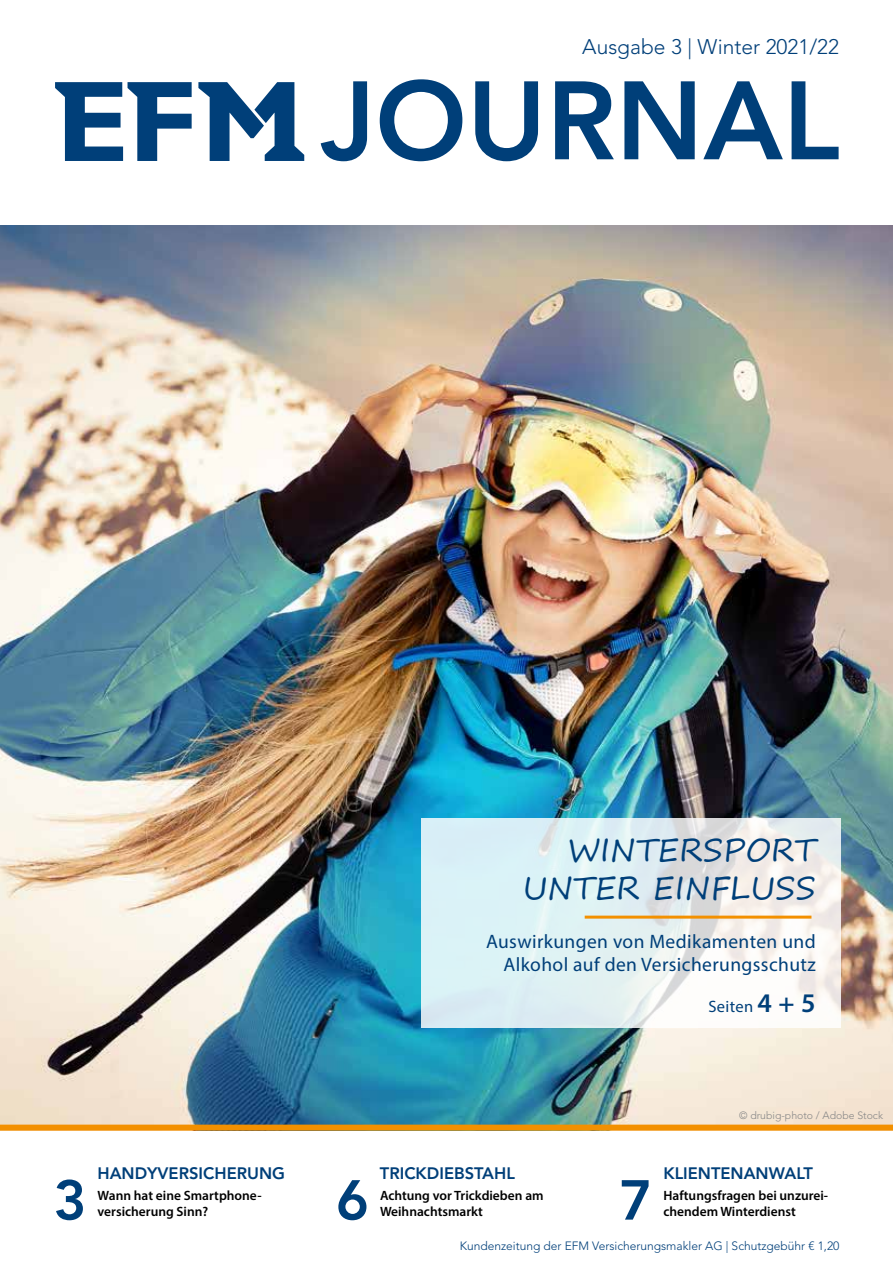
<style>
.page{position:relative;width:893px;height:1263px;background:#fff}
.page>*{position:absolute;margin:0;border:0;box-sizing:border-box;transform-origin:0 0}
.t1{font:800 110.1px "Avenir LT";color:#003f79}
.t2{font:800 55.8px "Avenir LT";color:#003f79}
.t3{font:31.5px/37.8px "Segoe Print";letter-spacing:.01em;color:#003f79;text-align:right}
.t4{font:300 21px "Avenir LT";color:#003f79}
.t5{font:19.5px/23.4px "Myriad Pro";letter-spacing:.02em;color:#003f79;text-align:right}
.t6{font:800 16.5px "Avenir LT";color:#003f79}
.t7{font:16.5px "Myriad Pro";letter-spacing:.02em;color:#003f79}
.t8{font:600 13.5px/16.2px "Myriad Pro";color:#000}
.t9{font:300 12px "Avenir LT";color:#003f79}
.t10{font:300 10.5px "Avenir LT";color:#878787}
.s1{font-weight:600;font-size:27px}
</style>
<div class="page">
<img style="left:0;top:226px;width:893px;height:898px">
<svg style="left:421px;top:819px;width:419px;height:209px;fill:#dff1f4"></svg>
<hr style="left:585px;top:916px;width:226px;height:3px;background:#f39000">
<div style="left:0;top:1124px;width:893px;height:6px;background:#f39000"></div>
<svg style="left:55px;top:82px;width:137px;height:79px"></svg>
<svg style="left:198px;top:82px;width:106px;height:79px"></svg>
<h3 class="t4" style="left:582px;top:34px;width:258px">Ausgabe 3 | Winter 2021/22</h3>
<h1 class="t1" style="left:320px;top:56px;width:521px">JOURNAL</h1>
<h3 class="t3" style="left:523px;top:830px;width:295px">WINTERSPORT<br>UNTER EINFLUSS</h3>
<h3 class="t5" style="left:486px;top:929px;width:331px">Auswirkungen von Medikamenten und<br>Alkohol auf den Versicherungsschutz</h3>
<p class="t7" style="left:708px;top:996px;width:109px">Seiten <span class="s1">4 + 5</span></p>
<p class="t10" style="left:739px;top:1109px;width:145px">© drubig-photo / Adobe Stock</p>
<h2 class="t2" style="left:54px;top:1167px;width:34px">3</h2>
<p class="t6" style="left:97px;top:1163px;width:189px">HANDYVERSICHERUNG</p>
<p class="t8" style="left:98px;top:1187px;width:165px">Wann hat eine Smartphone&shy;versicherung Sinn?</p>
<h2 class="t2" style="left:336px;top:1167px;width:34px">6</h2>
<p class="t6" style="left:380px;top:1163px;width:137px">TRICKDIEBSTAHL</p>
<p class="t8" style="left:380px;top:1187px;width:165px">Achtung vor Trickdieben am<br>Weihnachtsmarkt</p>
<h2 class="t2" style="left:619px;top:1167px;width:34px">7</h2>
<p class="t6" style="left:663px;top:1163px;width:151px">KLIENTENANWALT</p>
<p class="t8" style="left:663px;top:1187px;width:166px">Haftungsfragen bei unzurei&shy;chendem Winterdienst</p>
<p class="t9" style="left:460px;top:1239px;width:381px">Kundenzeitung der EFM Versicherungsmakler AG | Schutzgebühr € 1,20</p>
</div>
